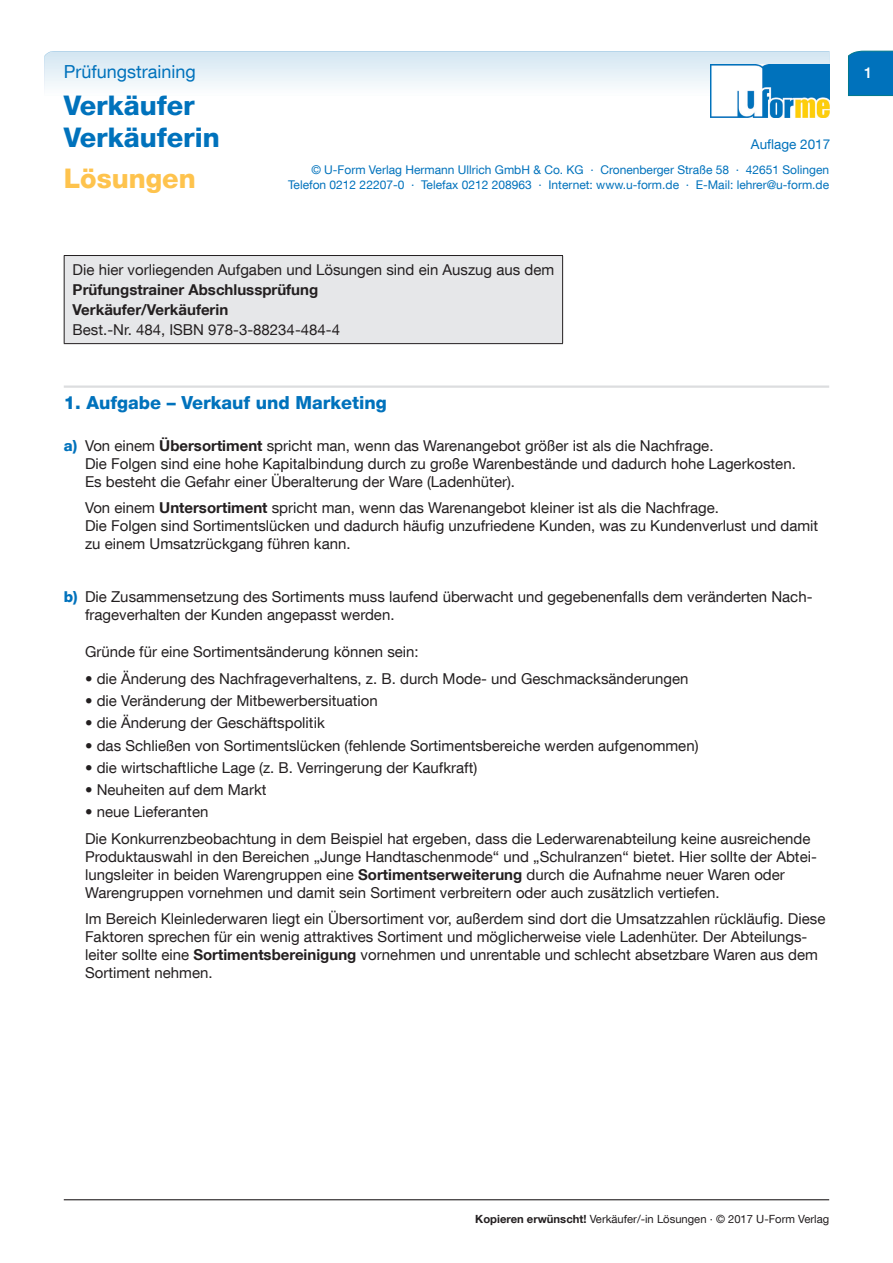
<style>
.page{position:relative;width:893px;height:1263px;background:#fff}
.page>*{position:absolute;margin:0;border:0;box-sizing:border-box;transform-origin:0 0}
.t1{font:800 27px/32.4px "Helvetica Neue LT Com";color:#0072bc}
.t2{font:800 27px "Helvetica Neue LT Com";color:#fec34d}
.t3{font:800 18px "Helvetica Neue LT Com";color:#0072bc}
.t4{font:18px "Helvetica Neue LT Com";color:#0072bc}
.t5{font:15px/18px "Helvetica Neue LT Com";color:#231f20}
.t6{font:700 15px/20.1px "Helvetica Neue LT Com";color:#231f20}
.t7{font:500 15px "Helvetica Neue LT Com";color:#fff}
.t8{font:13.5px "Helvetica Neue LT Com";color:#0072bc}
.t9{font:12px/14.4px "Helvetica Neue LT Com";color:#0072bc;text-align:right}
.t10{font:11.25px "Helvetica Neue LT Com";color:#231f20}
.s1{font-weight:800;color:#0072bc}
.s2{font-weight:700}
.s3{font-family:"Syntax"}
</style>
<div class="page">
<hr style="left:64px;top:1199px;width:765px;height:1px;background:#231f20">
<svg style="left:848px;top:51px;width:45px;height:45px;background:#0273b9"></svg>
<hr style="left:64px;top:385px;width:765px;height:3px;background:#dcdddf">
<div style="left:64px;top:255px;width:499px;height:89px;background:#e6e7e9"></div>
<hr style="left:64px;top:255px;width:499px;height:1px;background:#231f20">
<hr style="left:64px;top:256px;width:1px;height:87px;background:#231f20">
<hr style="left:562px;top:256px;width:1px;height:87px;background:#231f20">
<hr style="left:64px;top:343px;width:499px;height:1px;background:#231f20">
<svg style="left:45px;top:51px;width:784px;height:36px"></svg>
<img style="left:710px;top:65px;width:119px;height:53px">
<p class="t4" style="left:64px;top:61px;width:134px">Prüfungstraining</p>
<h1 class="t1" style="left:64px;top:89px;width:158px">Verkäufer<br>Verkäuferin</h1>
<h1 class="t2" style="left:64px;top:163px;width:134px">Lösungen</h1>
<p class="t8" style="left:751px;top:135px;width:81px">Auflage 2017</p>
<p class="t9" style="left:288px;top:163px;width:543px">© U-Form Verlag Hermann Ullrich GmbH &amp; Co. KG · Cronenberger Straße 58 · 42651 Solingen<br>Telefon 0212 22207-0 · Telefax 0212 208963 · Internet: www.u-form.de · E-Mail: lehrer@u-form.de</p>
<p class="t5" style="left:73px;top:260px;width:483px">Die hier vorliegenden Aufgaben und Lösungen sind ein Auszug aus dem</p>
<p class="t6" style="left:73px;top:279px;width:247px">Prüfungstrainer Abschlussprüfung<br>Verkäufer/Verkäuferin</p>
<p class="t5" style="left:73px;top:320px;width:269px">Best.-Nr. 484, ISBN 978-3-88234-484-4</p>
<p class="t3" style="left:64px;top:392px;width:325px">1. Aufgabe – Verkauf und Marketing</p>
<p class="t5" style="left:85px;top:436px;width:712px;text-indent:-21px"><span class="s1">a)</span> Von einem <span class="s2">Übersortiment</span> spricht man, wenn das Warenangebot größer ist als die Nachfrage.<br>Die Folgen sind eine hohe Kapitalbindung durch zu große Warenbestände und dadurch hohe Lagerkosten.<br>Es besteht die Gefahr einer Überalterung der Ware (Ladenhüter).</p>
<p class="t5" style="left:85px;top:498px;width:735px">Von einem <span class="s2">Untersortiment</span> spricht man, wenn das Warenangebot kleiner ist als die Nachfrage.<br>Die Folgen sind Sortimentslücken und dadurch häufig unzufriedene Kunden, was zu Kundenverlust und damit zu einem Umsatzrückgang führen kann.</p>
<p class="t5" style="left:85px;top:587px;width:729px;text-indent:-21px"><span class="s1">b)</span> Die Zusammensetzung des Sortiments muss laufend überwacht und gegebenenfalls dem veränderten Nach&shy;frageverhalten der Kunden angepasst werden.</p>
<p class="t5" style="left:85px;top:643px;width:335px">Gründe für eine Sortimentsänderung können sein:</p>
<p class="t5" style="left:85px;top:669px;width:605px">• die Änderung des Nachfrageverhaltens, z. B. durch Mode- und Geschmacksänderungen</p>
<p class="t5" style="left:85px;top:691px;width:294px">• die Veränderung der Mitbewerbersituation</p>
<p class="t5" style="left:85px;top:714px;width:241px">• die Änderung der Geschäftspolitik</p>
<p class="t5" style="left:85px;top:736px;width:615px">• das Schließen von Sortimentslücken (fehlende Sortimentsbereiche werden aufgenommen)</p>
<p class="t5" style="left:85px;top:758px;width:394px">• die wirtschaftliche Lage (z. B. Verringerung der Kaufkraft)</p>
<p class="t5" style="left:85px;top:780px;width:183px">• Neuheiten auf dem Markt</p>
<p class="t5" style="left:85px;top:798px;width:727px;line-height:26.5px">• neue Lieferanten<br>Die Konkurrenzbeobachtung in dem Beispiel hat ergeben, dass die Lederwarenabteilung keine ausreichende</p>
<p class="t5" style="left:85px;top:847px;width:733px">Produktauswahl in den Bereichen „Junge Handtaschenmode“ und „Schulranzen“ bietet. Hier sollte der Abtei&shy;lungsleiter in beiden Warengruppen eine <span class="s2">Sortimentserweiterung</span> durch die Aufnahme neuer Waren oder<br>Warengruppen vornehmen und damit sein Sortiment verbreitern oder auch zusätzlich vertiefen.</p>
<p class="t5" style="left:85px;top:910px;width:742px">Im Bereich Kleinlederwaren liegt ein Übersortiment vor, außerdem sind dort die Umsatzzahlen rückläufig. Diese Faktoren sprechen für ein wenig attraktives Sortiment und möglicherweise viele Ladenhüter. Der Abteilungs&shy;leiter sollte eine <span class="s2">Sortimentsbereinigung</span> vornehmen und unrentable und schlecht absetzbare Waren aus dem Sortiment nehmen.</p>
<p class="t7" style="left:864px;top:64px;width:10px">1</p>
<p class="t10" style="left:475px;top:1212px;width:355px"><span class="s2">Kopieren erwünscht!</span> Verkäufer/-in Lösungen <span class="s3">·</span> © 2017 U-Form Verlag</p>
</div>
